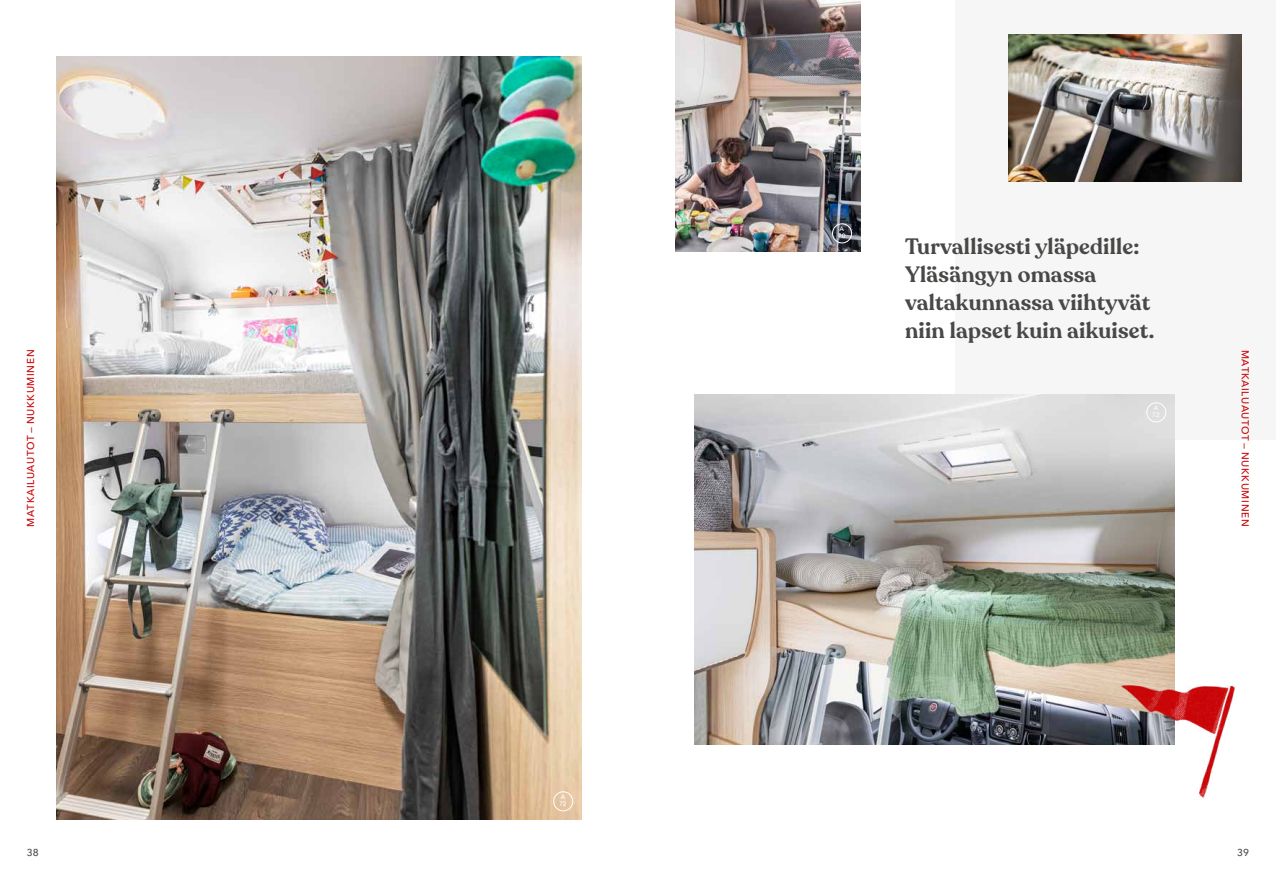
<style>
.page{position:relative;width:1276px;height:879px;background:#fff}
.page>*{position:absolute;margin:0;border:0;box-sizing:border-box;transform-origin:0 0}
.t1{font:600 22px/28px "Recoleta";letter-spacing:.01em;color:#484847}
.t2{font:500 10px "Avenir Next LT Pro";letter-spacing:.07em;color:#c80205}
.t3{font:500 10px "Avenir Next LT Pro";color:#484847}
.t4{font:500 6.3px/7px "Avenir Next LT Pro";color:#fff}
</style>
<div class="page">
<div style="left:956px;top:0;width:320px;height:439px;background:#f6f6f6"></div>
<img style="left:57px;top:57px;width:524px;height:762px">
<img style="left:1009px;top:34px;width:232px;height:148px">
<img style="left:676px;top:0;width:184px;height:251px">
<img style="left:694px;top:394px;width:480px;height:350px">
<img style="left:1106px;top:669px;width:129px;height:129px">
<div style="left:553px;top:791px;width:20px;height:20px;border:1px solid #fff;border-radius:50%"></div>
<div style="left:1146px;top:402px;width:20px;height:20px;border:1px solid #fff;border-radius:50%"></div>
<div style="left:832px;top:224px;width:20px;height:19px;border:1px solid #fff;border-radius:50%"></div>
<p class="t4" style="left:838px;top:226px;width:9px">A<br>70</p>
<p class="t1" style="left:905px;top:233px;width:251px">Turvallisesti yläpedille:<br>Yläsängyn omassa valtakunnassa viihtyvät niin lapset kuin aikuiset.</p>
<p class="t2" style="left:25px;top:526px;width:178px;rotate:-90deg">MATKAILUAUTOT — NUKKUMINEN</p>
<p class="t2" style="left:1251px;top:349px;width:178px;rotate:90deg">MATKAILUAUTOT — NUKKUMINEN</p>
<p class="t4" style="left:1152px;top:404px;width:9px">A<br>72</p>
<p class="t4" style="left:559px;top:793px;width:9px">A<br>72</p>
<p class="t3" style="left:27px;top:846px;width:13px">38</p>
<p class="t3" style="left:1237px;top:846px;width:13px">39</p>
</div>
